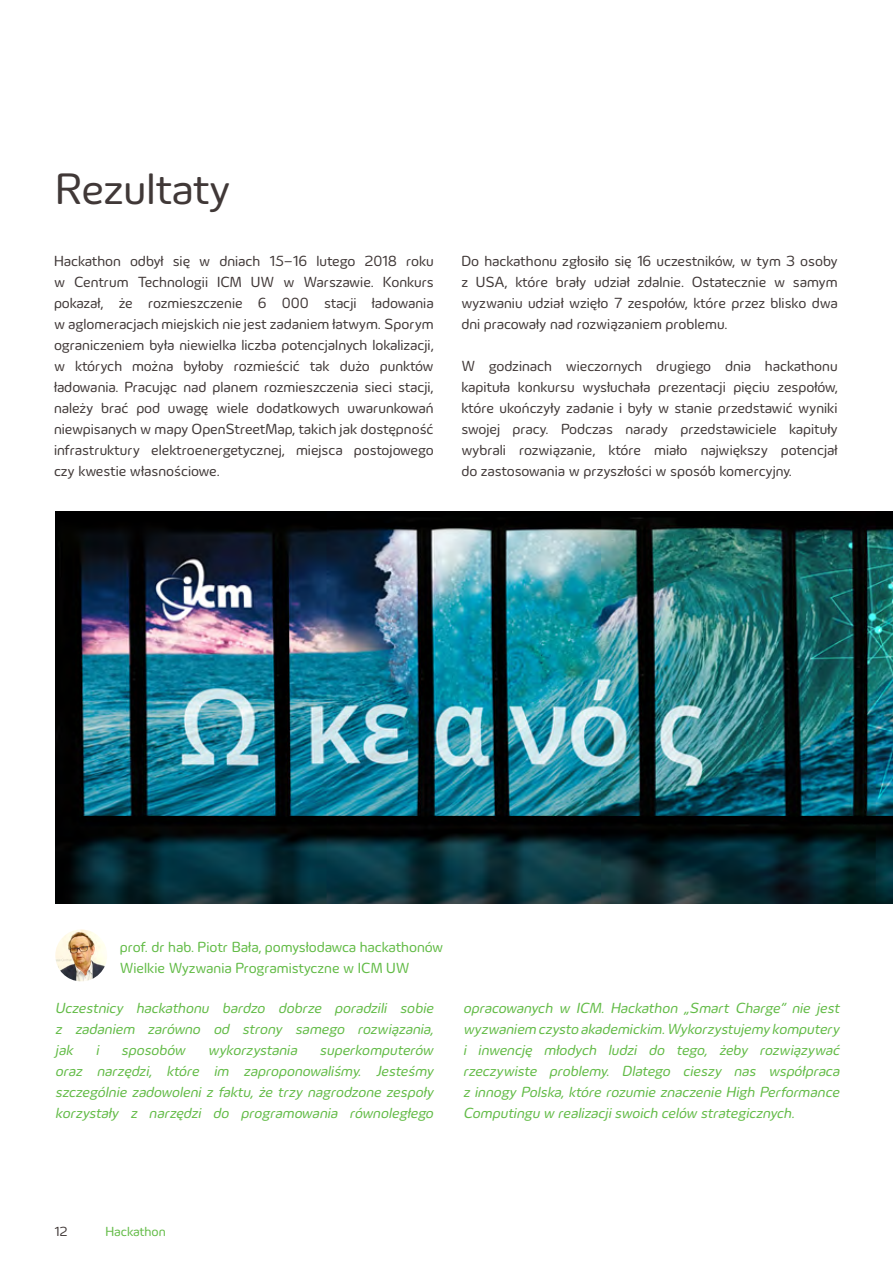
<style>
.page{position:relative;width:893px;height:1263px;background:#fff}
.page>*{position:absolute;margin:0;border:0;box-sizing:border-box;transform-origin:0 0}
.t1{font:45px "Innogy";letter-spacing:-.02em;color:#403837}
.t2{font:15px/21px "Innogy";color:#403837;text-align:justify}
.t3{font:italic 15px/21px "Innogy";color:#62bb46;text-align:justify}
.t4{font:15px/21px "Innogy";color:#62bb46}
.t5{font:13.5px "Innogy";color:#62bb46}
.t6{font:13.5px "Innogy";color:#403837}
</style>
<div class="page">
<img style="left:55px;top:511px;width:838px;height:393px">
<img style="left:55px;top:929px;width:52px;height:52px;border-radius:26px">
<h1 class="t1" style="left:55px;top:163px;width:177px">Rezultaty</h1>
<p class="t2" style="left:54px;top:251px;width:381px">Hackathon odbył się w dniach 15–16 lutego 2018 roku w Centrum Technologii ICM UW w Warszawie. Konkurs pokazał, że rozmieszczenie 6 000 stacji ładowania w aglomeracjach miejskich nie jest zadaniem łatwym. Sporym ograniczeniem była niewielka liczba potencjalnych lokalizacji, w których można byłoby rozmieścić tak dużo punktów ładowania. Pracując nad planem rozmieszczenia sieci stacji, należy brać pod uwagę wiele dodatkowych uwarunkowań niewpisanych w mapy OpenStreetMap, takich jak dostępność infrastruktury elektroenergetycznej, miejsca postojowego czy kwestie własnościowe.</p>
<p class="t2" style="left:461px;top:251px;width:378px">Do hackathonu zgłosiło się 16 uczestników, w tym 3 osoby z USA, które brały udział zdalnie. Ostatecznie w samym wyzwaniu udział wzięło 7 zespołów, które przez blisko dwa dni pracowały nad rozwiązaniem problemu.</p>
<p class="t2" style="left:461px;top:356px;width:378px">W godzinach wieczornych drugiego dnia hackathonu kapituła konkursu wysłuchała prezentacji pięciu zespołów, które ukończyły zadanie i były w stanie przedstawić wyniki swojej pracy. Podczas narady przedstawiciele kapituły wybrali rozwiązanie, które miało największy potencjał do zastosowania w przyszłości w sposób komercyjny.</p>
<p class="t4" style="left:120px;top:936px;width:325px">prof. dr hab. Piotr Bała, pomysłodawca hackathonów<br>Wielkie Wyzwania Programistyczne w ICM UW</p>
<p class="t3" style="left:55px;top:998px;width:383px">Uczestnicy hackathonu bardzo dobrze poradzili sobie z zadaniem zarówno od strony samego rozwiązania, jak</p>
<p class="t3" style="left:55px;top:1040px;width:383px;text-indent:264px">superkomputerów oraz narzędzi, które im zaproponowaliśmy. Jesteśmy szczególnie zadowoleni z faktu, że trzy nagrodzone zespoły korzystały z narzędzi do programowania równoległego</p>
<p class="t3" style="left:96px;top:1040px;width:8px">i</p>
<p class="t3" style="left:121px;top:1040px;width:69px">sposobów</p>
<p class="t3" style="left:208px;top:1040px;width:94px">wykorzystania</p>
<p class="t3" style="left:463px;top:998px;width:381px">opracowanych w ICM. Hackathon „Smart Charge” nie jest wyzwaniem czysto akademickim.Wykorzystujemy komputery i inwencję młodych ludzi do tego, żeby rozwiązywać rzeczywiste problemy. Dlatego cieszy nas współpraca z innogy Polska, które rozumie znaczenie High Performance Computingu w realizacjiswoich celów strategicznych.</p>
<p class="t6" style="left:54px;top:1224px;width:15px">12</p>
<p class="t5" style="left:105px;top:1224px;width:62px">Hackathon</p>
</div>
